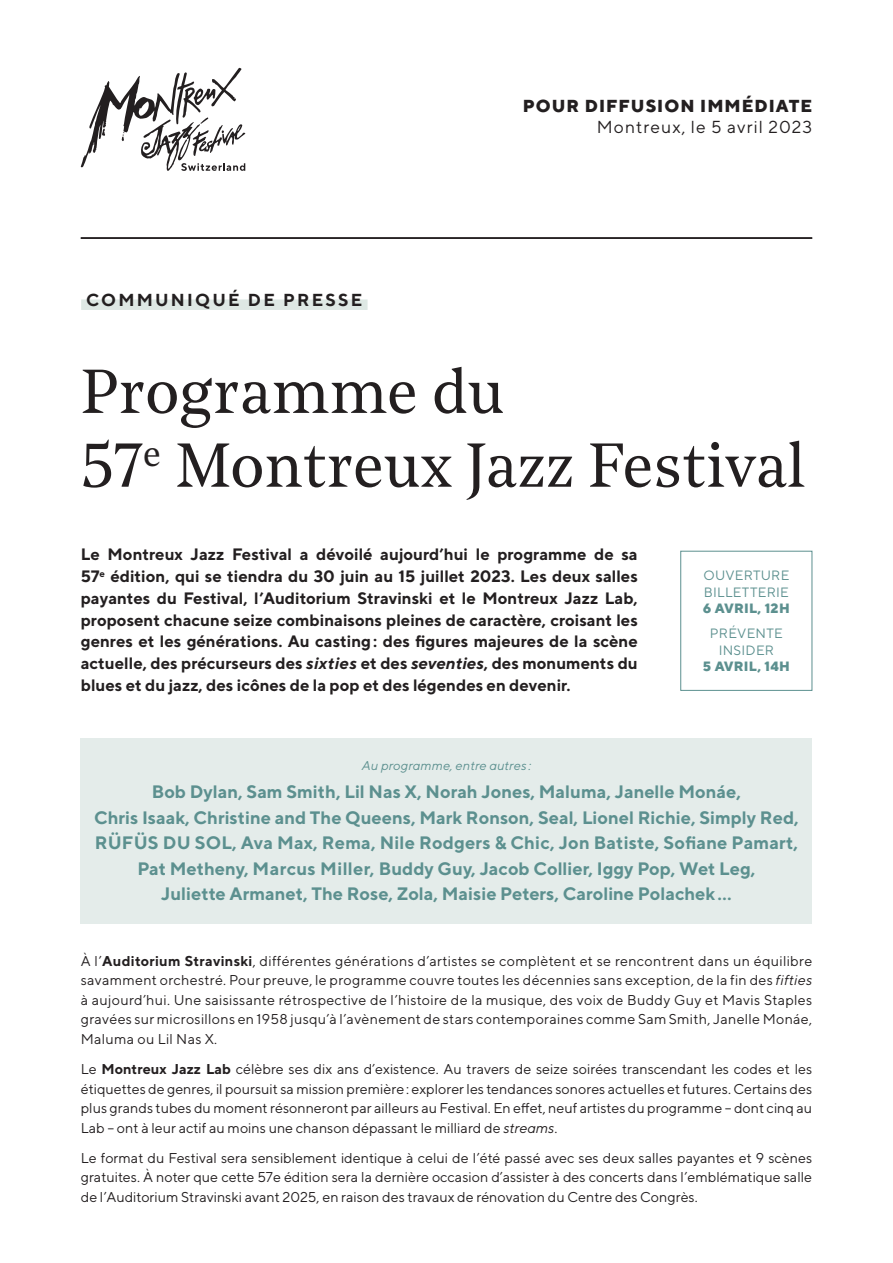
<style>
.page{position:relative;width:893px;height:1263px;background:#fff}
.page>*{position:absolute;margin:0;border:0;box-sizing:border-box;transform-origin:0 0}
.Titre{font:61.5px/73.8px "Noe Text";color:#231f20}
.Chapeau{font:700 18px/25.5px "TT Norms";color:#5c908f;text-align:center}
.t1{font:800 17.4px "TT Norms";letter-spacing:.06em;color:#231f20}
.t2{font:17.4px "TT Norms";letter-spacing:.06em;color:#231f20}
.t3{font:700 17.4px "TT Norms";letter-spacing:.13em;color:#231f20}
.Chapeau-2{font:700 16.5px/21.8px "TT Norms";color:#231f20;text-align:justify}
.Texte{font:14.25px/19.5px "TT Norms";color:#231f20;text-align:justify}
.Chapeau-3{font:13.5px/16.5px "TT Norms";letter-spacing:.02em;color:#5c908f;text-align:justify}
.Texte-2{font:italic 12.75px "TT Norms";letter-spacing:.01em;color:#5c908f}
.s1{font-style:italic}
.s2{font-weight:800}
.s3{font-weight:700}
</style>
<div class="page">
<div style="left:680px;top:551px;width:132px;height:140px;border:1px solid #5c908f"></div>
<div style="left:81px;top:738px;width:731px;height:186px;background:#e4ecea"></div>
<hr style="left:81px;top:237px;width:731px;height:2px;background:#231f20">
<div style="left:81px;top:299px;width:287px;height:11px;background:#dee8e4"></div>
<svg style="left:81px;top:67px;width:164px;height:104px"></svg>
<p class="t3" style="left:86px;top:289px;width:278px">COMMUNIQUÉ DE PRESSE</p>
<p class="t1" style="left:523px;top:95px;width:291px">POUR DIFFUSION IMMÉDIATE</p>
<p class="t2" style="left:597px;top:116px;width:217px">Montreux, le 5 avril 2023</p>
<p class="Titre" style="left:81px;top:351px;width:726px">Programme du<br>57<sup>e</sup> Montreux Jazz Festival</p>
<p class="Chapeau-2" style="left:81px;top:543px;width:559px">Le Montreux Jazz Festival a dévoilé aujourd’hui le programme de sa 57<sup>e</sup> édition, qui se tiendra du 30 juin au 15 juillet 2023. Les deux salles payantes du Festival, l’Auditorium Stravinski et le Montreux Jazz Lab, proposent chacune seize combinaisons pleines de caractère, croisant les genres et les générations. Au casting: des figures majeures de la scène actuelle, des précurseurs des <span class="s1">sixties</span> et des <span class="s1">seventies</span>, des monuments du blues et du jazz, des icônes de la pop et des légendes en devenir.</p>
<p class="Chapeau-3" style="left:703px;top:567px;width:88px">OUVERTURE BILLETTERIE <span class="s2">6 AVRIL, 12H</span></p>
<p class="Chapeau-3" style="left:703px;top:625px;width:89px;text-align:center">PRÉVENTE<br>INSIDER<br><span class="s2">5 AVRIL, 14H</span></p>
<p class="Texte-2" style="left:362px;top:758px;width:171px">Au programme, entre autres :</p>
<p class="Chapeau" style="left:94px;top:778px;width:706px">Bob Dylan, Sam Smith, Lil Nas X, Norah Jones, Maluma, Janelle Monáe,<br>Chris Isaak, Christine and The Queens, Mark Ronson, Seal, Lionel Richie, Simply Red, RÜFÜS DU SOL, Ava Max, Rema, Nile Rodgers &amp; Chic, Jon Batiste, Sofiane Pamart, Pat Metheny, Marcus Miller, Buddy Guy, Jacob Collier, Iggy Pop, Wet Leg,<br>Juliette Armanet, The Rose, Zola, Maisie Peters, Caroline Polachek…</p>
<p class="Texte" style="left:81px;top:951px;width:733px">À l’<span class="s3">Auditorium Stravinski</span>, différentes générations d’artistes se complètent et se rencontrent dans un équilibre savamment orchestré. Pour preuve, le programme couvre toutes les décennies sans exception, de la fin des <span class="s1">fifties </span>à aujourd’hui. Une saisissante rétrospective de l’histoire de la musique, des voix de Buddy Guy et Mavis Staples gravées sur microsillons en 1958 jusqu’à l’avènement de stars contemporaines comme Sam Smith, Janelle Monáe, Maluma ou Lil Nas X.</p>
<p class="Texte" style="left:81px;top:1059px;width:733px">Le <span class="s3">Montreux Jazz Lab</span> célèbre ses dix ans d’existence. Au travers de seize soirées transcendant les codes et les étiquettes de genres, il poursuit sa mission première: explorer les tendances sonores actuelles et futures. Certains des plus grands tubes du moment résonneront par ailleurs au Festival. En effet, neuf artistes du programme – dont cinq au Lab – ont à leur actif au moins une chanson dépassant le milliard de <span class="s1">streams</span>.</p>
<p class="Texte" style="left:81px;top:1147px;width:733px">Le format du Festival sera sensiblement identique à celui de l’été passé avec ses deux salles payantes et 9 scènes gratuites. À noter que cette 57e édition sera la dernière occasion d’assister à des concerts dans l’emblématique salle de l’Auditorium Stravinski avant 2025, en raison des travaux de rénovation du Centre des Congrès.</p>
</div>
